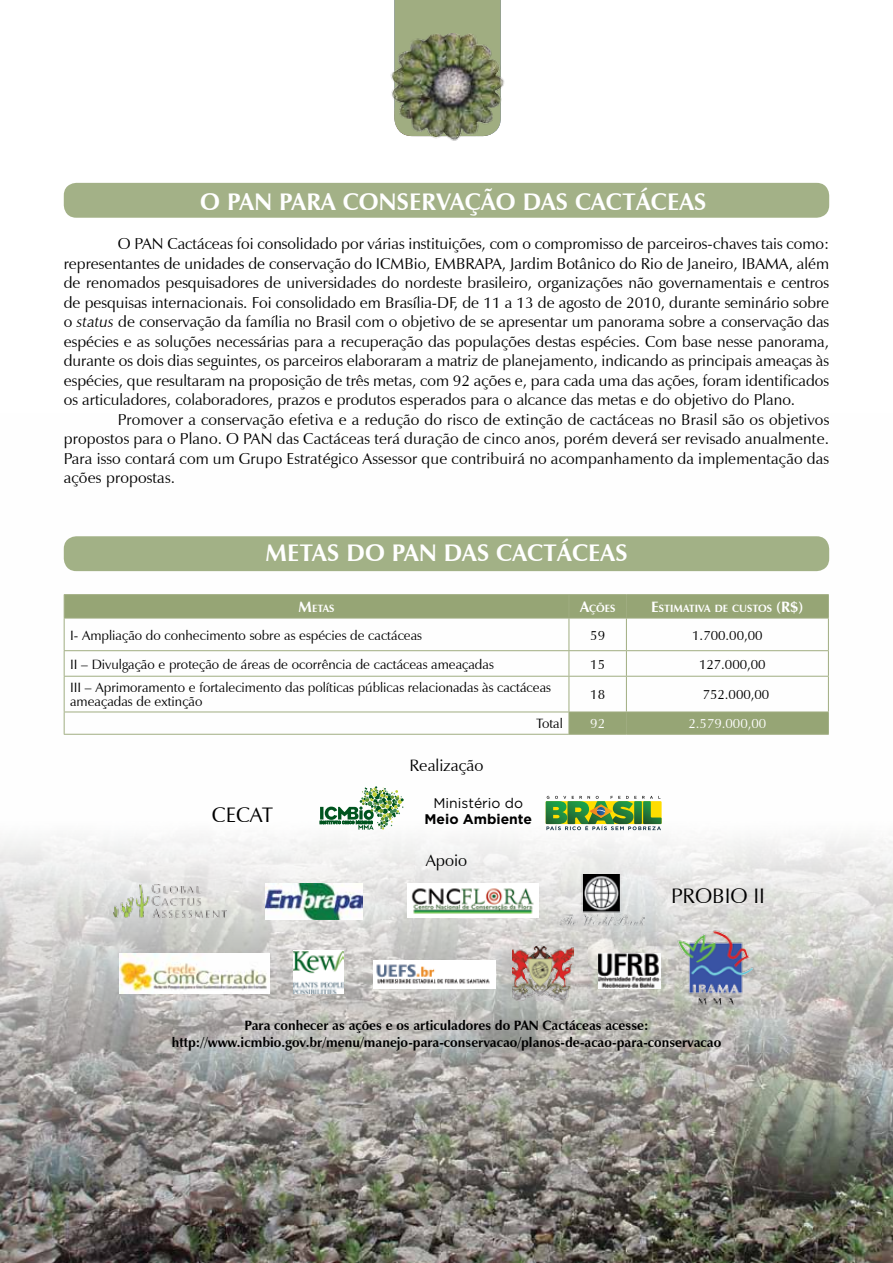
<style>
.page{position:relative;width:893px;height:1263px;background:#fff}
.page>*{position:absolute;margin:0;border:0;box-sizing:border-box;transform-origin:0 0}
.t1{font:700 24px "Zapf Humanist 601 BT";letter-spacing:.01em;color:#fff}
.t2{font:21px "Zapf Humanist 601 BT";color:#000}
.t3{font:16.5px "Zapf Humanist 601 BT";color:#000}
.t4{font:15.75px/19.5px "Zapf Humanist 601 BT";letter-spacing:.005em;color:#000;text-align:justify}
.t5{font:13.95px "Gotham";color:#000}
.t6{font:700 13.95px "Gotham";color:#000}
.t7{font:13.5px/13.5px "Zapf Humanist 601 BT";color:#000}
.t8{font:700 13.5px/16.5px "Zapf Humanist 601 BT";color:#000;text-align:center}
.t9{font:13.5px "Zapf Humanist 601 BT";color:#fff}
.t10{font:700 10.5px "Zapf Humanist 601 BT";color:#fff}
.s1{font-style:italic}
.s2{font-size:15px}
</style>
<div class="page">
<div style="left:394px;top:0;width:107px;height:33px;background:#a0ad81"></div>
<img style="left:390px;top:33px;width:115px;height:108px">
<img style="left:0;top:536px;width:893px;height:727px">
<div style="left:64px;top:536px;width:765px;height:35px;background:#a2b186;border-radius:13px"></div>
<div style="left:64px;top:183px;width:765px;height:35px;background:#a3b187;border-radius:13px"></div>
<svg style="left:65px;top:595px;width:763px;height:139px"></svg>
<hr style="left:64px;top:594px;width:505px;height:1px;background:#a0ad81">
<svg style="left:64px;top:595px;width:1px;height:23px"></svg>
<hr style="left:569px;top:594px;width:57px;height:1px;background:#a0ad81">
<svg style="left:569px;top:595px;width:1px;height:23px"></svg>
<hr style="left:626px;top:594px;width:203px;height:1px;background:#a0ad81">
<svg style="left:626px;top:595px;width:1px;height:23px"></svg>
<svg style="left:828px;top:595px;width:1px;height:23px"></svg>
<hr style="left:64px;top:618px;width:505px;height:1px;background:#a0ad81">
<hr style="left:64px;top:618px;width:1px;height:32px;background:#a0ad81">
<hr style="left:569px;top:618px;width:57px;height:1px;background:#a0ad81">
<hr style="left:569px;top:618px;width:1px;height:32px;background:#a0ad81">
<hr style="left:626px;top:618px;width:203px;height:1px;background:#a0ad81">
<hr style="left:626px;top:618px;width:1px;height:32px;background:#a0ad81">
<hr style="left:828px;top:618px;width:1px;height:32px;background:#a0ad81">
<hr style="left:64px;top:650px;width:505px;height:1px;background:#a0ad81">
<svg style="left:64px;top:651px;width:1px;height:25px"></svg>
<hr style="left:569px;top:650px;width:57px;height:1px;background:#a0ad81">
<svg style="left:569px;top:651px;width:1px;height:25px"></svg>
<hr style="left:626px;top:650px;width:203px;height:1px;background:#a0ad81">
<svg style="left:626px;top:651px;width:1px;height:25px"></svg>
<svg style="left:828px;top:651px;width:1px;height:25px"></svg>
<hr style="left:64px;top:676px;width:505px;height:1px;background:#a0ad81">
<hr style="left:64px;top:677px;width:1px;height:35px;background:#a0ad81">
<hr style="left:569px;top:676px;width:57px;height:1px;background:#a0ad81">
<hr style="left:569px;top:677px;width:1px;height:35px;background:#a0ad81">
<hr style="left:626px;top:676px;width:203px;height:1px;background:#a0ad81">
<hr style="left:626px;top:677px;width:1px;height:35px;background:#a0ad81">
<hr style="left:828px;top:677px;width:1px;height:35px;background:#a0ad81">
<hr style="left:64px;top:712px;width:505px;height:1px;background:#a0ad81">
<svg style="left:64px;top:712px;width:1px;height:22px"></svg>
<hr style="left:569px;top:712px;width:57px;height:1px;background:#a0ad81">
<svg style="left:569px;top:713px;width:1px;height:21px"></svg>
<hr style="left:626px;top:712px;width:203px;height:1px;background:#a0ad81">
<svg style="left:626px;top:713px;width:1px;height:21px"></svg>
<svg style="left:828px;top:712px;width:1px;height:22px"></svg>
<hr style="left:64px;top:734px;width:505px;height:1px;background:#a0ad81">
<hr style="left:569px;top:734px;width:57px;height:1px;background:#a0ad81">
<hr style="left:626px;top:734px;width:203px;height:1px;background:#a0ad81">
<img style="left:598px;top:954px;width:62px;height:34px">
<img style="left:513px;top:946px;width:61px;height:54px">
<img style="left:374px;top:960px;width:122px;height:28px">
<img style="left:293px;top:951px;width:51px;height:42px">
<img style="left:407px;top:884px;width:131px;height:33px">
<img style="left:265px;top:884px;width:98px;height:36px">
<img style="left:114px;top:885px;width:112px;height:32px">
<img style="left:120px;top:953px;width:149px;height:40px">
<svg style="left:320px;top:786px;width:84px;height:44px"></svg>
<svg style="left:546px;top:796px;width:116px;height:34px"></svg>
<img style="left:560px;top:875px;width:84px;height:52px">
<img style="left:671px;top:923px;width:87px;height:88px">
<h1 class="t1" style="left:200px;top:187px;width:508px">O PAN PARA CONSERVAÇÃO DAS CACTÁCEAS</h1>
<p class="t4" style="left:64px;top:234px;width:767px;text-indent:54px">O PAN Cactáceas foi consolidado por várias instituições, com o compromisso de parceiros-chaves tais como: representantes de unidades de conservação do ICMBio, EMBRAPA, Jardim Botânico do Rio de Janeiro, IBAMA, além de renomados pesquisadores de universidades do nordeste brasileiro, organizações não governamentais e centros de pesquisas internacionais. Foi consolidado em Brasília-DF, de 11 a 13 de agosto de 2010, durante seminário sobre o <span class="s1">status</span> de conservação da família no Brasil com o objetivo de se apresentar um panorama sobre a conservação das espécies e as soluções necessárias para a recuperação das populações destas espécies. Com base nesse panorama, durante os dois dias seguintes, os parceiros elaboraram a matriz de planejamento, indicando as principais ameaças às espécies, que resultaram na proposição de três metas, com 92 ações e, para cada uma das ações, foram identificados os articuladores, colaboradores, prazos e produtos esperados para o alcance das metas e do objetivo do Plano.</p>
<p class="t4" style="left:64px;top:409px;width:767px;text-indent:54px">Promover a conservação efetiva e a redução do risco de extinção de cactáceas no Brasil são os objetivos propostos para o Plano. O PAN das Cactáceas terá duração de cinco anos, porém deverá ser revisado anualmente.<br>Para isso contará com um Grupo Estratégico Assessor que contribuirá no acompanhamento da implementação das ações propostas.</p>
<h1 class="t1" style="left:265px;top:538px;width:36px">Metas</h1>
<h1 class="t1" style="left:346px;top:538px;width:113px">do PAN das</h1>
<h1 class="t1" style="left:496px;top:538px;width:133px">CACTÁCEAS</h1>
<p class="t10" style="left:299px;top:602px;width:37px"><span class="s2">M</span>ETAS</p>
<p class="t10" style="left:580px;top:602px;width:37px"><span class="s2">A</span>ÇÕES</p>
<p class="t10" style="left:651px;top:602px;width:154px"><span class="s2">E</span>STIMATIVA DE CU STOS <span class="s2">(R$)</span></p>
<p class="t7" style="left:70px;top:628px;width:353px">I- Ampliação do conhecimento sobre as espécies de cactáceas</p>
<p class="t7" style="left:590px;top:628px;width:16px">59</p>
<p class="t7" style="left:692px;top:628px;width:72px">1.700.00,00</p>
<p class="t7" style="left:70px;top:657px;width:425px">II – Divulgação e proteção de áreas de ocorrência de cactáceas ameaçadas</p>
<p class="t7" style="left:590px;top:657px;width:16px">15</p>
<p class="t7" style="left:699px;top:657px;width:68px">127.000,00</p>
<p class="t7" style="left:70px;top:681px;width:482px">III – Aprimoramento e fortalecimento das políticas públicas relacionadas às cactáceas ameaçadas de extinção</p>
<p class="t7" style="left:590px;top:688px;width:16px">18</p>
<p class="t7" style="left:703px;top:688px;width:68px">752.000,00</p>
<p class="t7" style="left:536px;top:717px;width:28px">Total</p>
<p class="t9" style="left:590px;top:715px;width:16px">92</p>
<p class="t9" style="left:688px;top:715px;width:79px">2.579.000,00</p>
<p class="t3" style="left:409px;top:755px;width:75px">Realização</p>
<p class="t5" style="left:434px;top:795px;width:91px">Ministério do</p>
<h2 class="t2" style="left:212px;top:802px;width:63px">CECAT</h2>
<p class="t6" style="left:424px;top:811px;width:109px">Meio Ambiente</p>
<p class="t3" style="left:426px;top:850px;width:43px">Apoio</p>
<h2 class="t2" style="left:671px;top:883px;width:96px">PROBIO II</h2>
<p class="t8" style="left:172px;top:1017px;width:551px">Para conhecer as ações e os articuladores do PAN Cactáceas acesse: http://www.icmbio.gov.br/menu/manejo-para-conservacao/planos-de-acao-para-conservacao</p>
</div>
